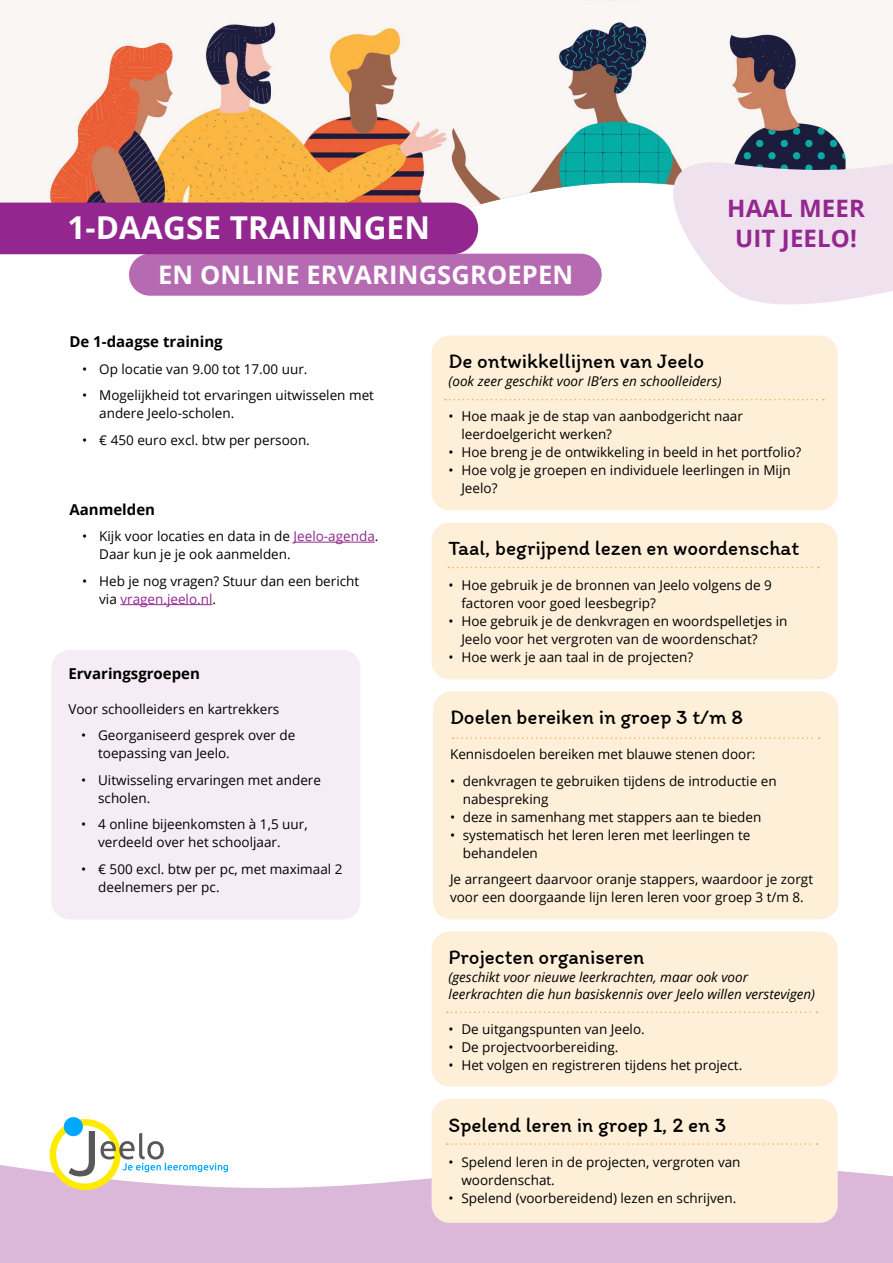
<style>
.page{position:relative;width:893px;height:1263px;background:#fff}
.page>*{position:absolute;margin:0;border:0;box-sizing:border-box;transform-origin:0 0}
.t1{font:700 31.5px "Open Sans";letter-spacing:.005em;color:#fff}
.t2{font:700 25.5px "Open Sans";letter-spacing:.005em;color:#fff}
.t3{font:700 24px/30px "Open Sans";letter-spacing:.005em;color:#93278f;text-align:center}
.t4{font:21px "Itim";color:#000}
.t5{font:700 15px "Open Sans";color:#000}
.t6{font:13.5px/18px "Open Sans";color:#000}
.t7{font:italic 13.5px/16.2px "Open Sans";color:#000}
.s1{color:#93278f}
</style>
<div class="page">
<svg style="left:0;top:1129px;width:893px;height:134px;fill:#dbb8da"></svg>
<img style="left:0;top:0;width:893px;height:270px">
<div style="left:432px;top:523px;width:406px;height:156px;background:#feefd8;border-radius:18px"></div>
<svg style="left:448px;top:567px;width:371px;height:1px"></svg>
<div style="left:433px;top:692px;width:405px;height:227px;background:#feefd8;border-radius:18px"></div>
<svg style="left:453px;top:737px;width:367px;height:2px"></svg>
<div style="left:432px;top:336px;width:406px;height:174px;background:#feefd8;border-radius:18px"></div>
<svg style="left:445px;top:399px;width:379px;height:1px"></svg>
<div style="left:129px;top:254px;width:473px;height:42px;background:#b56ab2;border-radius:21px"></div>
<div style="left:0;top:203px;width:478px;height:51px;background:#93278f"></div>
<hr style="left:294px;top:542px;width:81px;height:1px;background:#93278f">
<hr style="left:120px;top:604px;width:92px;height:1px;background:#93278f">
<div style="left:432px;top:1099px;width:406px;height:124px;background:#feefd8;border-radius:18px"></div>
<svg style="left:447px;top:1143px;width:370px;height:2px"></svg>
<div style="left:51px;top:650px;width:309px;height:269px;background:#f5ecf5;border-radius:18px"></div>
<div style="left:432px;top:931px;width:406px;height:155px;background:#feefd8;border-radius:18px"></div>
<svg style="left:447px;top:1011px;width:370px;height:2px"></svg>
<svg style="left:625px;top:149px;width:268px;height:156px;fill:#f0e1ef"></svg>
<svg style="left:53px;top:1122px;width:64px;height:65px"></svg>
<div style="left:50px;top:1119px;width:71px;height:71px;border:7px solid #ffeb00;border-radius:50%"></div>
<div style="left:64px;top:1117px;width:19px;height:19px;background:#00a9ff;border-radius:50%"></div>
<svg style="left:69px;top:1131px;width:159px;height:45px"></svg>
<h1 class="t1" style="left:67px;top:205px;width:364px">1-DAAGSE TRAININGEN</h1>
<h2 class="t2" style="left:158px;top:257px;width:417px">EN ONLINE ERVARINGSGROEPEN</h2>
<h3 class="t3" style="left:727px;top:192px;width:139px">HAAL MEER<br>UIT JEELO!</h3>
<p class="t5" style="left:69px;top:331px;width:155px">De 1-daagse training</p>
<p class="t6" style="left:82px;top:359px;width:227px">• Op locatie van 9.00 tot 17.00 uur.</p>
<p class="t6" style="left:99px;top:386px;width:276px;text-indent:-17px">• Mogelijkheid tot ervaringen uitwisselen met andere Jeelo-scholen.</p>
<p class="t6" style="left:82px;top:430px;width:229px">• € 450 euro excl. btw per persoon.</p>
<p class="t5" style="left:69px;top:499px;width:87px">Aanmelden</p>
<p class="t6" style="left:99px;top:527px;width:281px;text-indent:-17px">• Kijk voor locaties en data in de <span class="s1">Jeelo-agenda</span>.<br>Daar kun je je ook aanmelden.</p>
<p class="t6" style="left:99px;top:571px;width:262px;text-indent:-17px">• Heb je nog vragen? Stuur dan een bericht via <span class="s1">vragen.jeelo.nl</span>.</p>
<p class="t5" style="left:68px;top:662px;width:133px">Ervaringsgroepen</p>
<p class="t6" style="left:68px;top:699px;width:212px">Voor schoolleiders en kartrekkers</p>
<p class="t6" style="left:98px;top:726px;width:199px;text-indent:-17px">• Georganiseerd gesprek over de toepassing van Jeelo.</p>
<p class="t6" style="left:98px;top:770px;width:224px;text-indent:-17px">• Uitwisseling ervaringen met andere scholen.</p>
<p class="t6" style="left:98px;top:815px;width:211px;text-indent:-17px">• 4 online bijeenkomsten à 1,5 uur, verdeeld over het schooljaar.</p>
<p class="t6" style="left:98px;top:859px;width:246px;text-indent:-17px">• € 500 excl. btw per pc, met maximaal 2 deelnemers per pc.</p>
<h3 class="t4" style="left:449px;top:348px;width:257px">De ontwikkellijnen van Jeelo</h3>
<p class="t7" style="left:449px;top:373px;width:274px">(ook zeer geschikt voor IB’ers en schoolleiders)</p>
<p class="t6" style="left:461px;top:407px;width:283px;text-indent:-13px">• Hoe maak je de stap van aanbodgericht naar leerdoelgericht werken?</p>
<p class="t6" style="left:449px;top:443px;width:354px">• Hoe breng je de ontwikkeling in beeld in het portfolio?</p>
<p class="t6" style="left:461px;top:461px;width:331px;text-indent:-13px">• Hoe volg je groepen en individuele leerlingen in Mijn<br>Jeelo?</p>
<h3 class="t4" style="left:449px;top:535px;width:352px">Taal, begrijpend lezen en woordenschat</h3>
<p class="t6" style="left:461px;top:576px;width:312px;text-indent:-13px">• Hoe gebruik je de bronnen van Jeelo volgens de 9 factoren voor goed leesbegrip?</p>
<p class="t6" style="left:461px;top:612px;width:327px;text-indent:-13px">• Hoe gebruik je de denkvragen en woordspelletjes in<br>Jeelo voor het vergroten van de woordenschat?</p>
<p class="t6" style="left:449px;top:648px;width:246px">• Hoe werk je aan taal in de projecten?</p>
<h3 class="t4" style="left:450px;top:704px;width:294px">Doelen bereiken in groep 3 t/m 8</h3>
<p class="t6" style="left:450px;top:745px;width:307px">Kennisdoelen bereiken met blauwe stenen door:</p>
<p class="t6" style="left:463px;top:772px;width:315px;text-indent:-13px">• denkvragen te gebruiken tijdens de introductie en nabespreking</p>
<p class="t6" style="left:450px;top:808px;width:313px">• deze in samenhang met stappers aan te bieden</p>
<p class="t6" style="left:463px;top:826px;width:289px;text-indent:-13px">• systematisch het leren leren met leerlingen te behandelen</p>
<p class="t6" style="left:450px;top:870px;width:365px">Je arrangeert daarvoor oranje stappers, waardoor je zorgt voor een doorgaande lijn leren leren voor groep 3 t/m 8.</p>
<h3 class="t4" style="left:449px;top:944px;width:197px">Projecten organiseren</h3>
<p class="t7" style="left:449px;top:969px;width:368px">(geschikt voor nieuwe leerkrachten, maar ook voor leerkrachten die hun basiskennis over Jeelo willen verstevigen)</p>
<p class="t6" style="left:449px;top:1019px;width:198px">• De uitgangspunten van Jeelo.</p>
<p class="t6" style="left:449px;top:1037px;width:171px">• De projectvoorbereiding.</p>
<p class="t6" style="left:449px;top:1055px;width:295px">• Het volgen en registreren tijdens het project.</p>
<h3 class="t4" style="left:449px;top:1111px;width:279px">Spelend leren in groep 1, 2 en 3</h3>
<p class="t6" style="left:461px;top:1152px;width:281px;text-indent:-13px">• Spelend leren in de projecten, vergroten van woordenschat.</p>
<p class="t6" style="left:449px;top:1188px;width:289px">• Spelend (voorbereidend) lezen en schrijven.</p>
</div>
